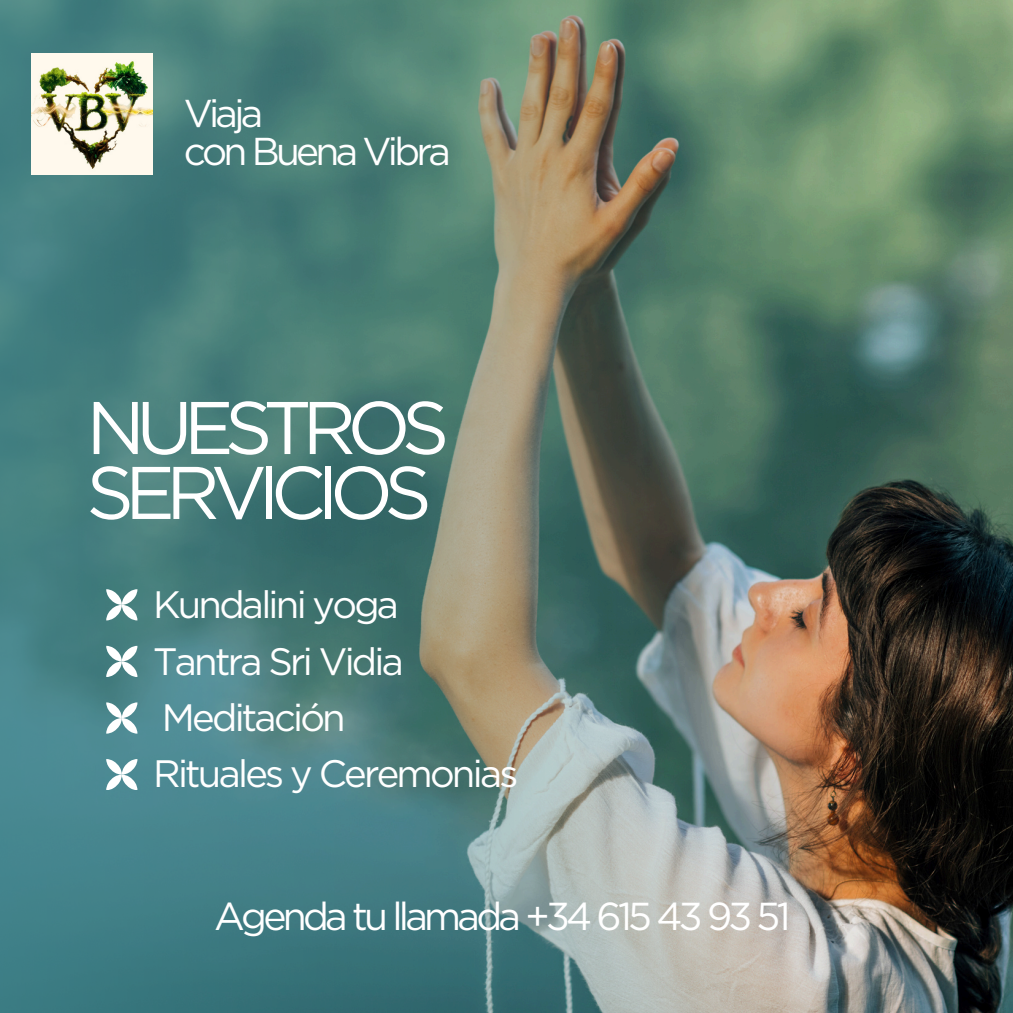
<style>
.page{position:relative;width:1013px;height:1013px;background:#fff}
.page>*{position:absolute;margin:0;border:0;box-sizing:border-box;transform-origin:0 0}
.t1{font:74.38px/64.9px "Gotham";letter-spacing:-.12em;color:#fff}
.t2{font:38.88px "Gotham";letter-spacing:-.095em;color:#fff}
.t3{font:38.12px "Gotham";letter-spacing:-.07em;color:#fff}
</style>
<div class="page">
<img style="left:888px;top:0;width:124px;height:1012px">
<img style="left:0;top:0;width:888px;height:1012px">
<svg style="left:106px;top:589px;width:31px;height:31px"></svg>
<svg style="left:106px;top:646px;width:31px;height:30px"></svg>
<svg style="left:106px;top:702px;width:31px;height:31px"></svg>
<svg style="left:106px;top:759px;width:31px;height:31px"></svg>
<img style="left:31px;top:54px;width:121px;height:121px">
<p class="t2" style="left:184px;top:90px;width:81px">Viaja</p>
<p class="t2" style="left:184px;top:127px;width:269px">con Buena Vibra</p>
<p class="t1" style="left:86px;top:395px;width:364px">NUESTROS<br>SERVICIOS</p>
<p class="t3" style="left:153px;top:581px;width:247px">Kundalini yoga</p>
<p class="t3" style="left:153px;top:638px;width:252px">Tantra Sri Vidia</p>
<p class="t3" style="left:162px;top:694px;width:185px">Meditación</p>
<p class="t3" style="left:153px;top:750px;width:367px">Rituales y Ceremonias</p>
<h1 class="t2" style="left:214px;top:892px;width:578px">Agenda tu llamada +34 615 43 93 51</h1>
</div>
